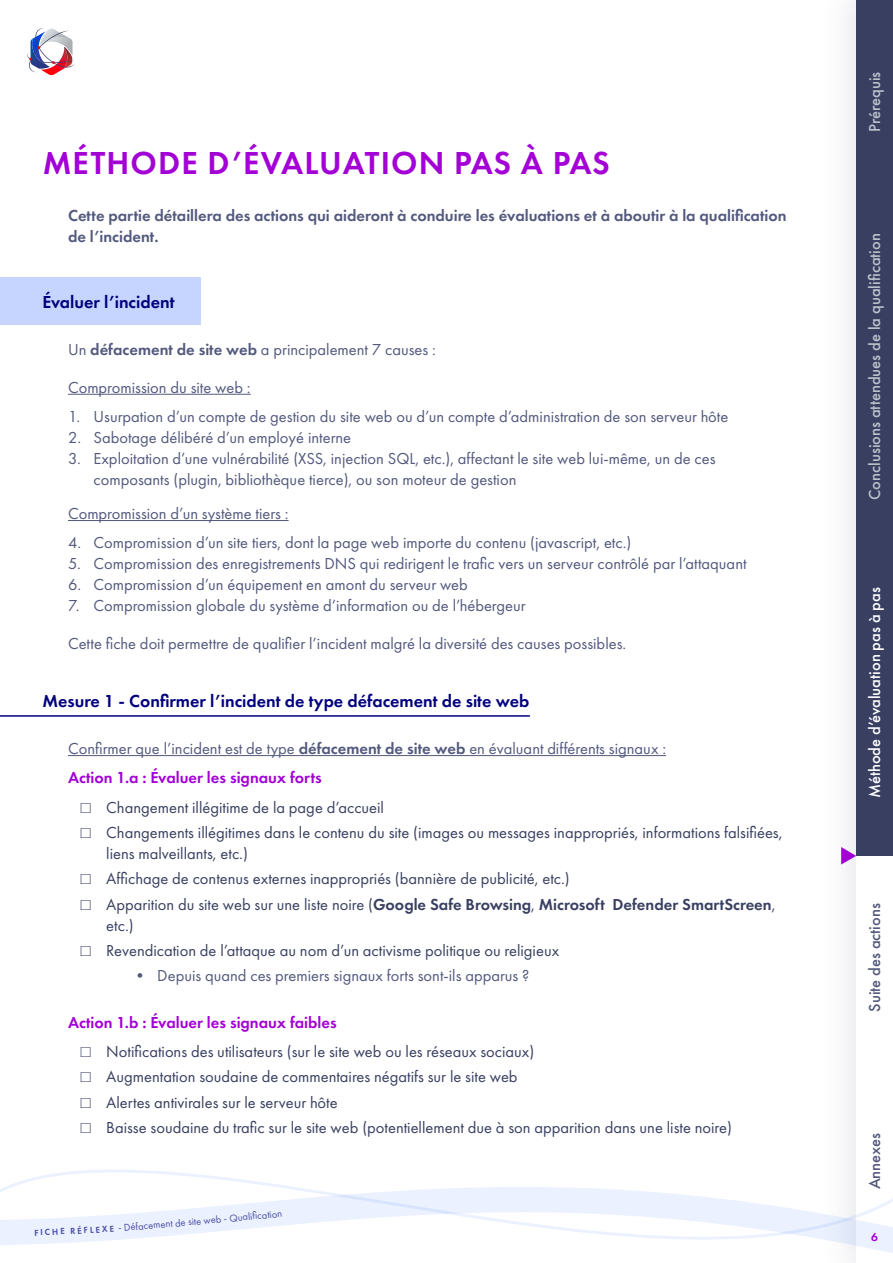
<style>
.page{position:relative;width:893px;height:1263px;background:#fff}
.page>*{position:absolute;margin:0;border:0;box-sizing:border-box;transform-origin:0 0}
.t1{font:600 33px "Futura PT";letter-spacing:.035em;color:#a300d6}
.t2{font:600 18px "Futura PT";color:#02007d}
.t3{font:16.5px/21px "Futura PT";color:#53597d}
.t4{font:16.5px/21px "Futura PT";color:#393f61}
.t5{font:600 16.5px/21px "Futura PT";color:#53597d}
.t6{font:600 16.5px/21px "Futura PT";color:#393f61}
.t7{font:500 16.5px "Futura PT";color:#bbc2ca}
.t8{font:600 16.5px "Futura PT";color:#a300d6}
.t9{font:500 16.5px "Futura PT";color:#fff}
.t10{font:500 16.5px "Futura PT";color:#53597d}
.t11{font:600 12px "Futura PT";color:#a300d6}
.t12{font:10.5px "Futura PT";color:#4c50a6}
.t13{font:600 9px "Futura PT";color:#4c50a6}
.s1{font-weight:600}
.s2{font-weight:600;color:#a300d6}
.s3{font-family:"PT Mono"}
.s4{font-family:"PT Mono";font-weight:400}
.s5{font-weight:400}
.s6{font-weight:600;font-size:9px}
</style>
<div class="page">
<svg style="left:27px;top:28px;width:48px;height:47px"></svg>
<div style="left:817px;top:0;width:76px;height:1263px;background:#fafbfb"></div>
<div style="left:856px;top:0;width:37px;height:1263px;background:#fff"></div>
<svg style="left:48px;top:1157px;width:808px;height:18px"></svg>
<svg style="left:0;top:1175px;width:893px;height:78px"></svg>
<svg style="left:841px;top:847px;width:15px;height:17px"></svg>
<div style="left:856px;top:204px;width:37px;height:326px;background:#393f61"></div>
<div style="left:856px;top:530px;width:37px;height:326px;background:#393f61"></div>
<div style="left:856px;top:0;width:37px;height:204px;background:#393f61"></div>
<div style="left:0;top:277px;width:200px;height:48px;background:#c5d5ff"></div>
<hr style="left:68px;top:394px;width:183px;height:1px;background:#53597d">
<hr style="left:68px;top:520px;width:221px;height:1px;background:#53597d">
<hr style="left:0;top:715px;width:529px;height:2px;background:#02007d">
<hr style="left:68px;top:755px;width:598px;height:1px;background:#53597d">
<svg style="left:35px;top:1229px;width:15px;height:6px"></svg>
<h1 class="t1" style="left:43px;top:142px;width:568px">MÉTHODE D’ÉVALUATION PAS À PAS</h1>
<p class="t5" style="left:68px;top:204px;width:720px">Cette partie détaillera des actions qui aideront à conduire les évaluations et à aboutir à la qualification de l’incident.</p>
<p class="t2" style="left:43px;top:291px;width:134px">Évaluer l’incident</p>
<p class="t3" style="left:68px;top:338px;width:369px">Un <span class="s1">défacement de site web</span> a principalement 7 causes :</p>
<p class="t3" style="left:68px;top:376px;width:184px">Compromission du site web :</p>
<p class="t3" style="left:68px;top:406px;width:662px">1. Usurpation d’un compte de gestion du site web ou d’un compte d’administration de son serveur hôte</p>
<p class="t3" style="left:68px;top:427px;width:285px">2. Sabotage délibéré d’un employé interne</p>
<p class="t3" style="left:94px;top:448px;width:623px;text-indent:-26px">3. Exploitation d’une vulnérabilité (XSS, injection SQL, etc.), affectant le site web lui-même, un de ces composants (plugin, bibliothèque tierce), ou son moteur de gestion</p>
<p class="t3" style="left:68px;top:503px;width:222px">Compromission d’un système tiers :</p>
<p class="t3" style="left:68px;top:532px;width:565px">4. Compromission d’un site tiers, dont la page web importe du contenu (javascript, etc.)</p>
<p class="t3" style="left:68px;top:553px;width:680px">5. Compromission des enregistrements DNS qui redirigent le trafic vers un serveur contrôlé par l’attaquant</p>
<p class="t3" style="left:68px;top:574px;width:401px">6. Compromission d’un équipement en amont du serveur web</p>
<p class="t3" style="left:68px;top:595px;width:459px">7. Compromission globale du système d’information ou de l’hébergeur</p>
<p class="t3" style="left:68px;top:633px;width:560px">Cette fiche doit permettre de qualifier l’incident malgré la diversité des causes possibles.</p>
<p class="t2" style="left:43px;top:690px;width:488px">Mesure 1 - Confirmer l’incident de type défacement de site web</p>
<p class="t3" style="left:68px;top:733px;width:600px;line-height:29.5px">Confi rmer que l’incident est de type <span class="s1">défacement de site web</span> en évaluant différents signaux :<br><span class="s2">Action 1.a : Évaluer les signaux forts</span></p>
<p class="t4" style="left:81px;top:797px;width:305px"><span class="s3">□</span> Changement illégitime de la page d’accueil</p>
<p class="t4" style="left:106px;top:822px;width:678px;text-indent:-26px"><span class="s3">□</span> Changements illégitimes dans le contenu du site (images ou messages inappropriés, informations falsifiées, liens malveillants, etc.)</p>
<p class="t4" style="left:81px;top:868px;width:490px"><span class="s3">□</span> Affichage de contenus externes inappropriés (bannière de publicité, etc.)</p>
<p class="t6" style="left:106px;top:893px;width:671px;text-indent:-26px"><span class="s4">□</span> <span class="s5">Apparition du site web sur une liste noire (</span>Google Safe Browsing<span class="s5">,</span> Microsoft Defender SmartScreen<span class="s5">, etc.)</span></p>
<p class="t4" style="left:81px;top:940px;width:480px"><span class="s3">□</span> Revendication de l’attaque au nom d’un activisme politique ou religieux</p>
<p class="t3" style="left:132px;top:965px;width:399px">• Depuis quand ces premiers signaux forts sont-ils apparus ?</p>
<p class="t8" style="left:68px;top:1012px;width:270px">Action 1.b : Évaluer les signaux faibles</p>
<p class="t4" style="left:81px;top:1041px;width:455px"><span class="s3">□</span> Notifications des utilisateurs (sur le site web ou les réseaux sociaux)</p>
<p class="t4" style="left:81px;top:1066px;width:438px"><span class="s3">□</span> Augmentation soudaine de commentaires négatifs sur le site web</p>
<p class="t4" style="left:81px;top:1092px;width:258px"><span class="s3">□</span> Alertes antivirales sur le serveur hôte</p>
<p class="t4" style="left:81px;top:1117px;width:653px"><span class="s3">□</span> Baisse soudaine du trafic sur le site web (potentiellement due à son apparition dans une liste noire)</p>
<p class="t13" style="left:52px;top:1226px;width:37px;rotate:-3deg">HE RÉF</p>
<p class="t12" style="left:89px;top:1223px;width:56px;rotate:-4deg"><span class="s6">LEXE</span> -Défa</p>
<p class="t12" style="left:143px;top:1219px;width:141px;rotate:-5deg">cement de site web - Qualifcation</p>
<p class="t7" style="left:865px;top:132px;width:62px;rotate:-90deg">Prérequis</p>
<p class="t7" style="left:865px;top:500px;width:268px;rotate:-90deg">Conclusions attendues de la qualification</p>
<p class="t9" style="left:865px;top:798px;width:212px;rotate:-90deg">Méthode d’évaluation pas à pas</p>
<p class="t10" style="left:865px;top:1012px;width:110px;rotate:-90deg">Suite des actions</p>
<p class="t10" style="left:865px;top:1189px;width:58px;rotate:-90deg">Annexes</p>
<p class="t11" style="left:871px;top:1229px;width:8px">6</p>
</div>
